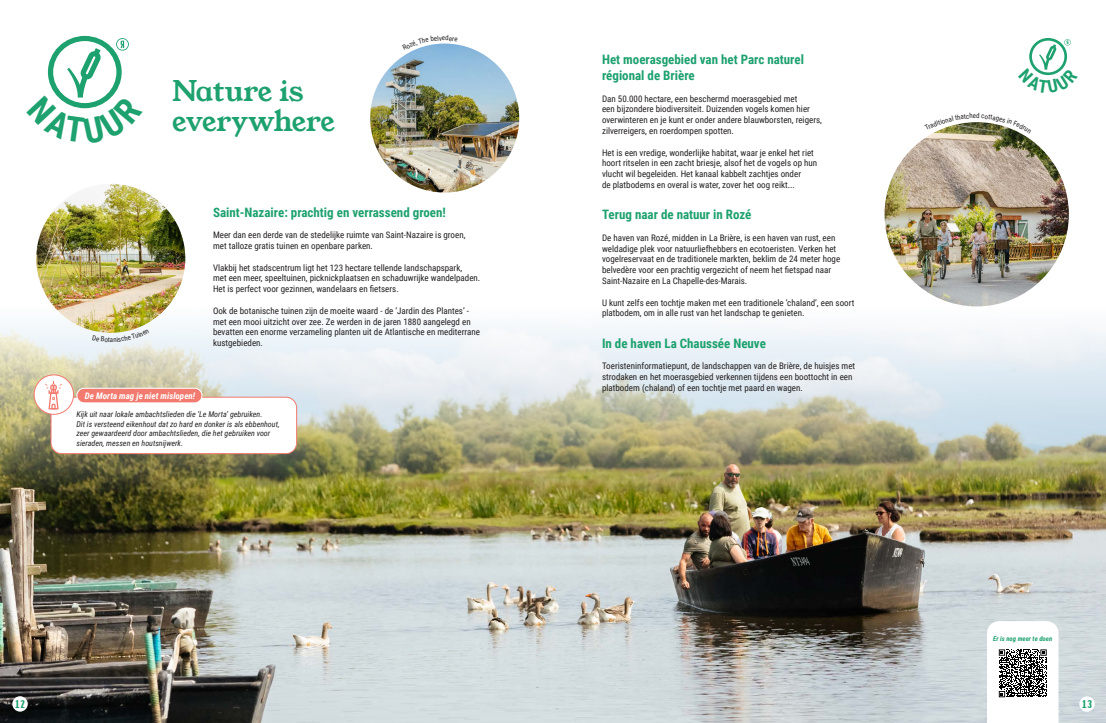
<style>
.page{position:relative;width:1106px;height:723px;background:#fff}
.page>*{position:absolute;margin:0;border:0;box-sizing:border-box;transform-origin:0 0}
.t1{font:28px/30px "Young Serif";letter-spacing:-.015em;color:#1da16e}
.t2{font:700 13px/15.6px "Roboto Condensed";color:#1da16e}
.t3{font:12px "T Elerysm Mono 2";color:#1da16e}
.t4{font:9px/10.8px "Roboto Condensed";color:#231f20}
.t5{font:italic 700 9px "Roboto Condensed";color:#fff}
.t6{font:italic 8px/9.6px "Roboto Condensed";color:#231f20}
.t7{font:7px "Roboto Condensed";color:#231f20}
.t8{font:italic 700 6.7px "Roboto Condensed";color:#1da16e}
</style>
<div class="page">
<img style="left:0;top:207px;width:1106px;height:516px">
<img style="left:884px;top:122px;width:184px;height:184px;border-radius:92px">
<img style="left:370px;top:44px;width:149px;height:149px;border-radius:74px">
<img style="left:36px;top:184px;width:149px;height:149px;border-radius:75px">
<svg style="left:987px;top:621px;width:71px;height:102px"></svg>
<div style="left:12px;top:696px;width:16px;height:15px;background:#fff;border-radius:50%"></div>
<div style="left:1079px;top:696px;width:15px;height:16px;background:#fff;border-radius:50%"></div>
<div style="left:51px;top:397px;width:245px;height:57px;background:#fff;border-radius:11px"></div>
<div style="left:50px;top:397px;width:247px;height:57px;border:1px solid #f37a6e;border-radius:11px"></div>
<div style="left:34px;top:375px;width:40px;height:39px;background:#fff;border-radius:50%"></div>
<div style="left:34px;top:374px;width:40px;height:41px;border:1px solid #f37a6e;border-radius:50%"></div>
<div style="left:77px;top:388px;width:125px;height:15px;background:#f37a6e;border-radius:7px"></div>
<div style="left:76px;top:388px;width:126px;height:15px;border:1px solid #fff;border-radius:7px"></div>
<svg style="left:45px;top:381px;width:17px;height:28px"></svg>
<svg style="left:933px;top:122px;width:87px;height:11px"></svg>
<svg style="left:47px;top:36px;width:82px;height:73px"></svg>
<svg style="left:1029px;top:38px;width:42px;height:38px"></svg>
<svg style="left:414px;top:43px;width:43px;height:7px"></svg>
<svg style="left:92px;top:329px;width:57px;height:13px"></svg>
<h1 class="t1" style="left:172px;top:76px;width:164px">Nature is everywhere</h1>
<p class="t7" style="left:442px;top:33px;width:5px">e</p>
<p class="t5" style="left:85px;top:389px;width:112px">De Morta mag je niet mislopen!</p>
<h2 class="t2" style="left:213px;top:204px;width:234px">Saint-Nazaire: prachtig en verrassend groen!</h2>
<p class="t4" style="left:213px;top:229px;width:254px">Meer dan een derde van de stedelijke ruimte van Saint-Nazaire is groen, met talloze gratis tuinen en openbare parken.</p>
<p class="t4" style="left:213px;top:262px;width:269px">Vlakbij het stadscentrum ligt het 123 hectare tellende landschapspark,<br>met een meer, speeltuinen, picknickplaatsen en schaduwrijke wandelpaden.<br>Het is perfect voor gezinnen, wandelaars en fietsers.</p>
<p class="t4" style="left:213px;top:305px;width:268px">Ook de botanische tuinen zijn de moeite waard - de ‘Jardin des Plantes’ - met een mooi uitzicht over zee. Ze werden in de jaren 1880 aangelegd en bevatten een enorme verzameling planten uit de Atlantische en mediterrane kustgebieden.</p>
<p class="t6" style="left:76px;top:409px;width:205px">Kijk uit naar lokale ambachtslieden die ‘Le Morta’ gebruiken.<br>Dit is versteend eikenhout dat zo hard en donker is als ebbenhout, zeer gewaardeerd door ambachtslieden, die het gebruiken voor sieraden, messen en houtsnijwerk.</p>
<h2 class="t2" style="left:602px;top:52px;width:203px">Het moerasgebied van het Parc naturel régional de Brière</h2>
<p class="t4" style="left:602px;top:93px;width:221px">Dan 50.000 hectare, een beschermd moerasgebied met<br>een bijzondere biodiversiteit. Duizenden vogels komen hier overwinteren en je kunt er onder andere blauwborsten, reigers, zilverreigers, en roerdompen spotten.</p>
<p class="t4" style="left:602px;top:147px;width:217px">Het is een vredige, wonderlijke habitat, waar je enkel het riet hoort ritselen in een zacht briesje, alsof het de vogels op hun vlucht wil begeleiden. Het kanaal kabbelt zachtjes onder<br>de platbodems en overal is water, zover het oog reikt...</p>
<h2 class="t2" style="left:602px;top:206px;width:151px">Terug naar de natuur in Rozé</h2>
<p class="t4" style="left:602px;top:232px;width:240px">De haven van Rozé, midden in La Brière, is een haven van rust, een weldadige plek voor natuurliefhebbers en ecotoeristen. Verken het vogelreservaat en de traditionele markten, beklim de 24 meter hoge belvedère voor een prachtig vergezicht of neem het fietspad naar Saint-Nazaire en La Chapelle-des-Marais.</p>
<p class="t4" style="left:602px;top:297px;width:254px">U kunt zelfs een tochtje maken met een traditionele ‘chaland’, een soort platbodem, om in alle rust van het landschap te genieten.</p>
<h2 class="t2" style="left:602px;top:335px;width:165px">In de haven La Chaussée Neuve</h2>
<p class="t4" style="left:602px;top:360px;width:255px">Toeristeninformatiepunt, de landschappen van de Brière, de huisjes met strodaken en het moerasgebied verkennen tijdens een boottocht in een platbodem (chaland) of een tochtje met paard en wagen.</p>
<p class="t7" style="left:972px;top:111px;width:5px">e</p>
<p class="t8" style="left:993px;top:634px;width:61px">Er is nog meer te doen</p>
<h3 class="t3" style="left:15px;top:697px;width:12px">12</h3>
<h3 class="t3" style="left:1081px;top:697px;width:12px">13</h3>
</div>
